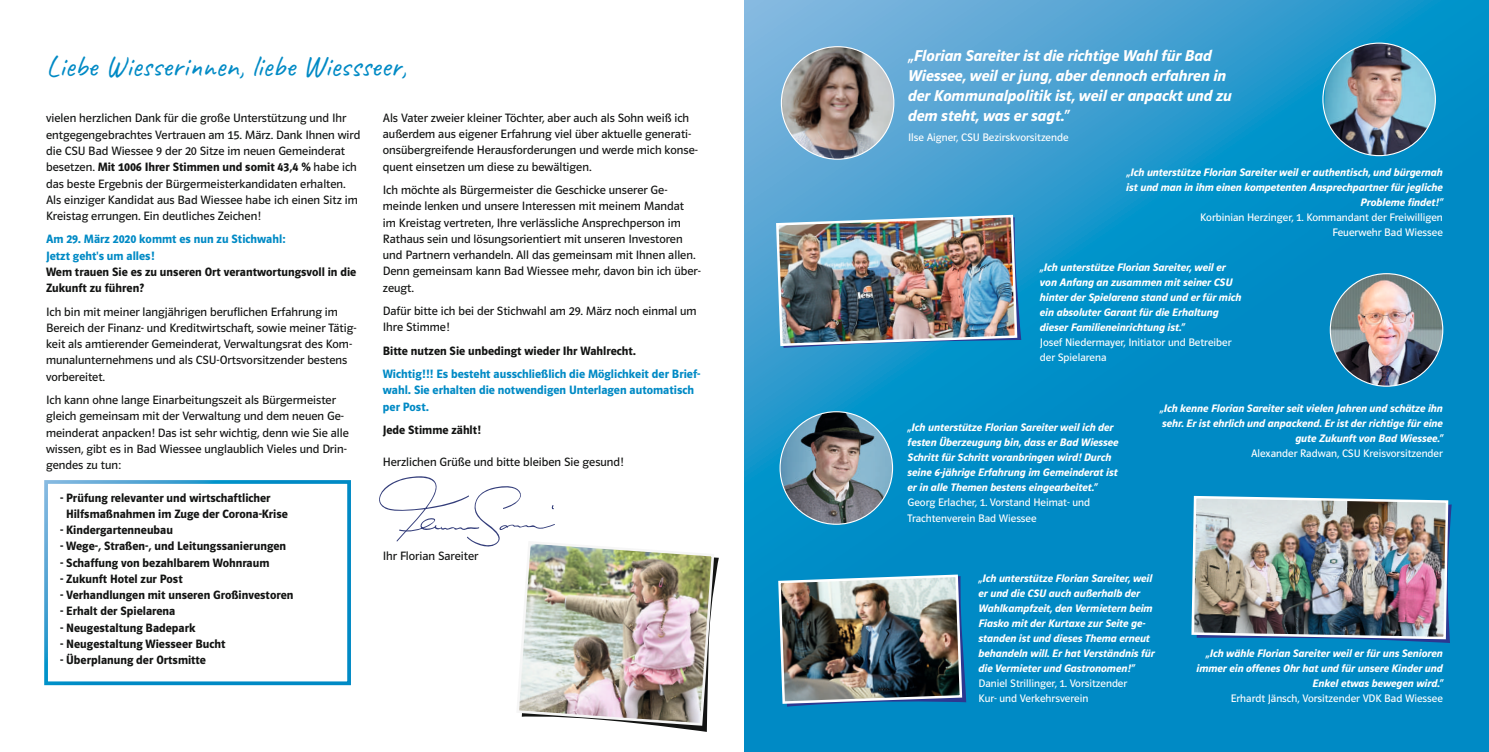
<style>
.page{position:relative;width:1489px;height:752px;background:#fff}
.page>*{position:absolute;margin:0;border:0;box-sizing:border-box;transform-origin:0 0}
.t1{font:30px "Caveat";color:#008ac5}
.t2{font:italic 600 16.25px/20px "Polo 22";color:#fff}
.t3{font:12.5px/16.2px "Polo 22 Buch";color:#131413}
.t4{font:600 12.5px/16.2px "Polo 22";color:#131413}
.t5{font:600 12.5px/16.2px "Polo 22";color:#008ac5}
.t6{font:italic 600 11.25px/15px "Polo 22";color:#fff;text-align:right}
.t7{font:11.25px/15px "Polo 22 Buch";color:#fff}
.s1{font-family:"Polo 22 Buch";font-weight:400}
</style>
<div class="page">
<div style="left:44px;top:480px;width:307px;height:204px;border:4px solid #fff"></div>
<svg style="left:744px;top:0;width:744px;height:751px;background:#1492c9"></svg>
<img style="left:781px;top:47px;width:112px;height:112px;border-radius:56px">
<img style="left:1323px;top:43px;width:112px;height:112px">
<img style="left:1330px;top:273px;width:112px;height:113px;border-radius:56px">
<img style="left:780px;top:411px;width:112px;height:113px;border-radius:56px">
<img style="left:774px;top:213px;width:247px;height:135px">
<img style="left:1190px;top:494px;width:261px;height:148px">
<img style="left:777px;top:573px;width:189px;height:133px">
<img style="left:379px;top:476px;width:339px;height:255px">
<h1 class="t1" style="left:46px;top:47px;width:362px">Liebe Wiesserinnen, liebe Wiessseer,</h1>
<h2 class="t2" style="left:908px;top:46px;width:325px">„Florian Sareiter ist die richtige Wahl für Bad Wiessee, weil er jung, aber dennoch erfahren in der Kommunalpolitik ist, weil er anpackt und zu dem steht, was er sagt.“</h2>
<p class="t7" style="left:908px;top:130px;width:162px">Ilse Aigner, CSU Bezirskvorsitzende</p>
<p class="t3" style="left:383px;top:110px;width:316px">Als Vater zweier kleiner Töchter, aber auch als Sohn weiß ich außerdem aus eigener Erfahrung viel über aktuelle generati&shy;onsübergreifende Herausforderungen und werde mich konse&shy;quent einsetzen um diese zu bewältigen.</p>
<p class="t3" style="left:383px;top:182px;width:319px">Ich möchte als Bürgermeister die Geschicke unserer Ge&shy;meinde lenken und unsere Interessen mit meinem Mandat<br>im Kreistag vertreten, Ihre verlässliche Ansprechperson im Rathaus sein und lösungsorientiert mit unseren Investoren und Partnern verhandeln. All das gemeinsam mit Ihnen allen.<br>Denn gemeinsam kann Bad Wiessee mehr, davon bin ich über&shy;zeugt.</p>
<p class="t3" style="left:383px;top:302px;width:315px">Dafür bitte ich bei der Stichwahl am 29. März noch einmal um<br>Ihre Stimme!</p>
<p class="t4" style="left:383px;top:342px;width:255px">Bitte nutzen Sie unbedingt wieder Ihr Wahlrecht.</p>
<p class="t5" style="left:383px;top:365px;width:319px">Wichtig!!! Es besteht ausschließlich die Möglichkeit der Brief&shy;wahl. Sie erhalten die notwendigen Unterlagen automatisch per Post.</p>
<p class="t4" style="left:383px;top:421px;width:100px">Jede Stimme zählt!</p>
<p class="t3" style="left:383px;top:454px;width:242px">Herzlichen Grüße und bitte bleiben Sie gesund!</p>
<p class="t3" style="left:46px;top:110px;width:316px">vielen herzlichen Dank für die große Unterstützung und Ihr entgegengebrachtes Vertrauen am 15. März. Dank Ihnen wird die CSU Bad Wiessee 9 der 20 Sitze im neuen Gemeinderat</p>
<p class="t4" style="left:46px;top:159px;width:312px"><span class="s1">besetzen.</span> Mit 1006 Ihrer Stimmen und somit 43,4 % <span class="s1">habe ich</span></p>
<p class="t3" style="left:46px;top:175px;width:313px">das beste Ergebnis der Bürgermeisterkandidaten erhalten.<br>Als einziger Kandidat aus Bad Wiessee habe ich einen Sitz im<br>Kreistag errungen. Ein deutliches Zeichen!</p>
<p class="t5" style="left:46px;top:231px;width:241px">Am 29. März 2020 kommt es nun zu Stichwahl:<br>Jetzt geht's um alles!</p>
<p class="t4" style="left:46px;top:263px;width:312px">Wem trauen Sie es zu unseren Ort verantwortungsvoll in die<br>Zukunft zu führen?</p>
<p class="t3" style="left:46px;top:303px;width:312px">Ich bin mit meiner langjährigen beruflichen Erfahrung im Bereich der Finanz- und Kreditwirtschaft, sowie meiner Tätig&shy;keit als amtierender Gemeinderat, Verwaltungsrat des Kom&shy;munalunternehmens und als CSU-Ortsvorsitzender bestens vorbereitet.</p>
<p class="t3" style="left:46px;top:391px;width:304px">Ich kann ohne lange Einarbeitungszeit als Bürgermeister gleich gemeinsam mit der Verwaltung und dem neuen Ge&shy;meinderat anpacken! Das ist sehr wichtig, denn wie Sie alle wissen, gibt es in Bad Wiessee unglaublich Vieles und Drin&shy;gendes zu tun:</p>
<p class="t4" style="left:66px;top:489px;width:223px;text-indent:-6px">- Prüfung relevanter und wirtschaftlicher<br>Hilfsmaßnahmen im Zuge der Corona-Krise</p>
<p class="t4" style="left:60px;top:521px;width:114px">- Kindergartenneubau</p>
<p class="t4" style="left:60px;top:538px;width:227px">- Wege-, Straßen-, und Leitungssanierungen</p>
<p class="t4" style="left:60px;top:554px;width:211px">- Schaffung von bezahlbarem Wohnraum</p>
<p class="t4" style="left:60px;top:570px;width:124px">- Zukunft Hotel zur Post</p>
<p class="t4" style="left:60px;top:586px;width:235px">- Verhandlungen mit unseren Großinvestoren</p>
<p class="t4" style="left:60px;top:603px;width:117px">- Erhalt der Spielarena</p>
<p class="t4" style="left:60px;top:619px;width:137px">- Neugestaltung Badepark</p>
<p class="t4" style="left:60px;top:635px;width:167px">- Neugestaltung Wiesseer Bucht</p>
<p class="t4" style="left:60px;top:651px;width:147px">- Überplanung der Ortsmitte</p>
<p class="t6" style="left:1126px;top:165px;width:318px">„Ich unterstütze Florian Sareiter weil er authentisch, und bürgernah ist und man in ihm einen kompetenten Ansprechpartner für jegliche<br>Probleme findet!“</p>
<p class="t7" style="left:1200px;top:210px;width:244px;text-align:right">Korbinian Herzinger, 1. Kommandant der Freiwilligen<br>Feuerwehr Bad Wiessee</p>
<p class="t6" style="left:1039px;top:260px;width:203px;text-align:left">„Ich unterstütze Florian Sareiter, weil er von Anfang an zusammen mit seiner CSU hinter der Spielarena stand und er für mich ein absoluter Garant für die Erhaltung dieser Familieneinrichtung ist.“</p>
<p class="t7" style="left:1039px;top:335px;width:193px">Josef Niedermayer, Initiator und Betreiber der Spielarena</p>
<p class="t6" style="left:1159px;top:400px;width:285px">„Ich kenne Florian Sareiter seit vielen Jahren und schätze ihn sehr. Er ist ehrlich und anpackend. Er ist der richtige für eine gute Zukunft von Bad Wiessee.“</p>
<p class="t7" style="left:1250px;top:445px;width:193px">Alexander Radwan, CSU Kreisvorsitzender</p>
<p class="t6" style="left:907px;top:420px;width:212px;text-align:left">„Ich unterstütze Florian Sareiter weil ich der festen Überzeugung bin, dass er Bad Wiessee Schritt für Schritt voranbringen wird! Durch seine 6-jährige Erfahrung im Gemeinderat ist er in alle Themen bestens eingearbeitet.“</p>
<p class="t7" style="left:907px;top:495px;width:184px">Georg Erlacher, 1. Vorstand Heimat- und<br>Trachtenverein Bad Wiessee</p>
<p class="t3" style="left:383px;top:547px;width:97px">Ihr Florian Sareiter</p>
<p class="t6" style="left:978px;top:570px;width:178px;text-align:left">„Ich unterstütze Florian Sareiter, weil er und die CSU auch außerhalb der Wahlkampfzeit, den Vermietern beim Fiasko mit der Kurtaxe zur Seite ge&shy;standen ist und dieses Thema erneut behandeln will. Er hat Verständnis für die Vermieter und Gastronomen!“</p>
<p class="t7" style="left:978px;top:675px;width:150px">Daniel Strillinger, 1. Vorsitzender<br>Kur- und Verkehrsverein</p>
<p class="t6" style="left:1196px;top:645px;width:248px">„Ich wähle Florian Sareiter weil er für uns Senioren immer ein offenes Ohr hat und für unsere Kinder und<br>Enkel etwas bewegen wird.“</p>
<p class="t7" style="left:1230px;top:690px;width:214px">Erhardt Jänsch, Vorsitzender VDK Bad Wiessee</p>
</div>
